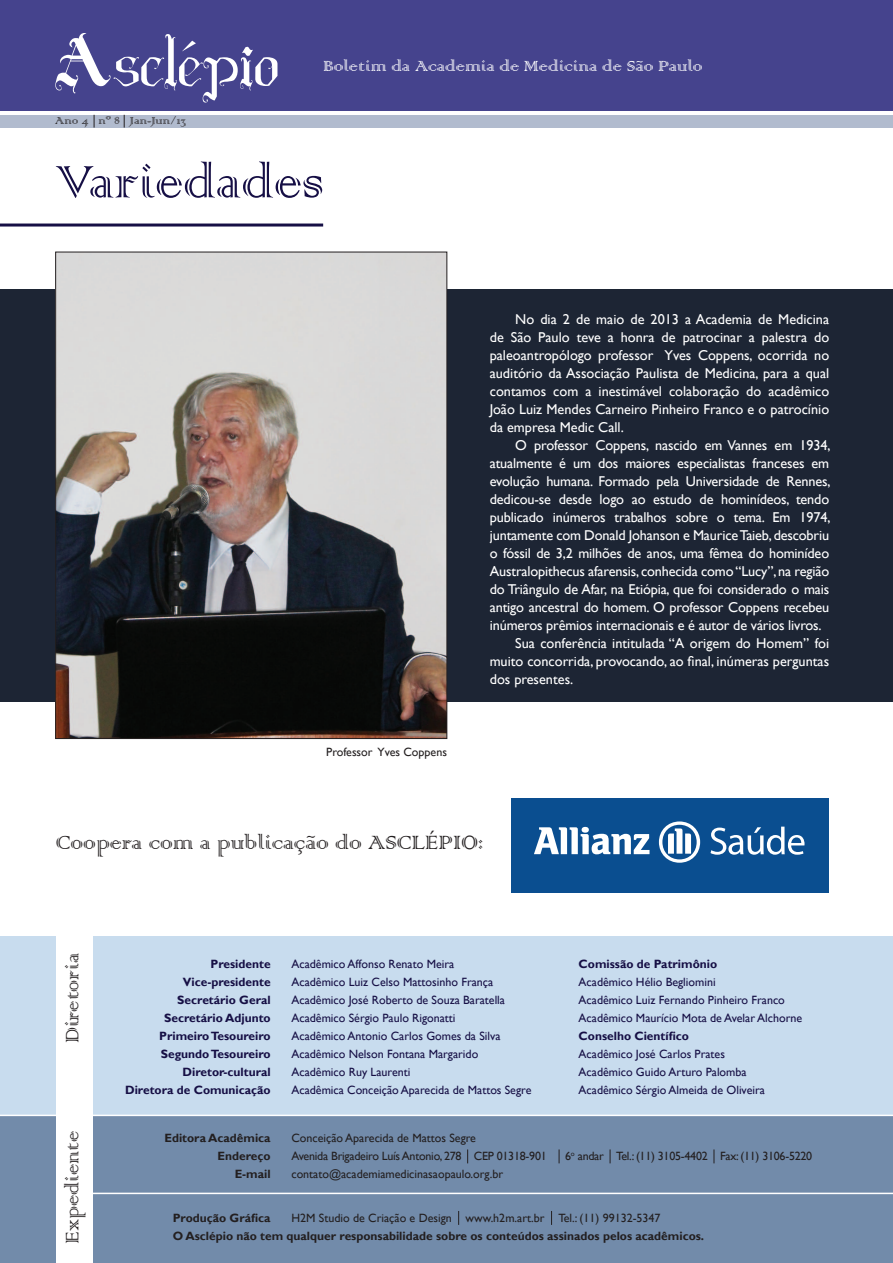
<style>
.page{position:relative;width:893px;height:1263px;background:#fff}
.page>*{position:absolute;margin:0;border:0;box-sizing:border-box;transform-origin:0 0}
.t1{font:60px "Colonna";color:#160f45}
.t2{font:25.5px "Colonna";color:#231f20}
.t3{font:24px "Colonna";color:#231f20}
.t4{font:19.5px "Colonna";color:#fff}
.t5{font:14.25px/18px "Gill Sans";letter-spacing:-.01em;color:#fff;text-align:justify}
.t6{font:13.5px "Colonna";color:#231f20}
.t7{font:12px/18px "Gill Sans";color:#160f45}
.t8{font:700 12px/18px "Gill Sans";color:#160f45;text-align:right}
.t9{font:700 12px/18px "Gill Sans";color:#231f20;text-align:right}
.t10{font:12px/18px "Gill Sans";letter-spacing:-.02em;color:#231f20}
.t11{font:12px "Gill Sans";color:#231f20}
</style>
<div class="page">
<div style="left:0;top:115px;width:893px;height:13px;background:#b1bbce"></div>
<div style="left:0;top:0;width:893px;height:111px;background:#45438d"></div>
<svg style="left:94px;top:115px;width:1px;height:13px"></svg>
<svg style="left:124px;top:115px;width:1px;height:13px"></svg>
<svg style="left:55px;top:33px;width:222px;height:70px"></svg>
<div style="left:0;top:936px;width:893px;height:179px;background:#c8dcee"></div>
<hr style="left:0;top:224px;width:323px;height:3px;background:#160f45">
<div style="left:0;top:1116px;width:893px;height:147px;background:#728baa"></div>
<div style="left:56px;top:934px;width:37px;height:329px;background:#fff"></div>
<hr style="left:91px;top:1193px;width:802px;height:1px;background:#fff">
<svg style="left:467px;top:1149px;width:1px;height:14px"></svg>
<svg style="left:559px;top:1149px;width:1px;height:14px"></svg>
<svg style="left:610px;top:1149px;width:1px;height:14px"></svg>
<svg style="left:714px;top:1149px;width:1px;height:14px"></svg>
<svg style="left:458px;top:1211px;width:1px;height:14px"></svg>
<svg style="left:551px;top:1211px;width:1px;height:14px"></svg>
<div style="left:0;top:289px;width:893px;height:412px;background:#1d2534"></div>
<img style="left:57px;top:254px;width:388px;height:483px">
<div style="left:511px;top:798px;width:318px;height:94px;background:#0a4e90"></div>
<svg style="left:710px;top:827px;width:94px;height:28px"></svg>
<svg style="left:534px;top:827px;width:115px;height:27px"></svg>
<svg style="left:659px;top:821px;width:41px;height:42px"></svg>
<h3 class="t4" style="left:323px;top:54px;width:381px">Boletim da Academia de Medicina de São Paulo</h3>
<p class="t6" style="left:55px;top:112px;width:132px">Ano 4 nº 8 Jan-Jun/13</p>
<h1 class="t1" style="left:55px;top:142px;width:270px">Variedades</h1>
<p class="t11" style="left:326px;top:745px;width:122px">Professor Yves Coppens</p>
<p class="t5" style="left:490px;top:310px;width:341px;text-indent:26px">No dia 2 de maio de 2013 a Academia de Medicina de São Paulo teve a honra de patrocinar a palestra do paleoantropólogo professor Yves Coppens, ocorrida no auditório da Associação Paulista de Medicina, para a qual contamos com a inestimável colaboração do acadêmico João Luiz Mendes Carneiro Pinheiro Franco e o patrocínio da empresa Medic Call.</p>
<p class="t5" style="left:515px;top:436px;width:317px">O professor Coppens, nascido em Vannes em 1934,</p>
<p class="t5" style="left:490px;top:454px;width:341px">atualmente é um dos maiores especialistas franceses em</p>
<p class="t5" style="left:490px;top:472px;width:342px">evolução humana. Formado pela Universidade de Rennes,</p>
<p class="t5" style="left:490px;top:490px;width:341px">dedicou-se desde logo ao estudo de hominídeos, tendo</p>
<p class="t5" style="left:490px;top:508px;width:342px">publicado inúmeros trabalhos sobre o tema. Em 1974,</p>
<p class="t5" style="left:490px;top:526px;width:341px">juntamente com Donald Johanson e Maurice Taieb, descobriu</p>
<p class="t5" style="left:490px;top:544px;width:341px">o fóssil de 3,2 milhões de anos, uma fêmea do hominídeo</p>
<p class="t5" style="left:490px;top:562px;width:341px">Australopithecus afarensis, conhecida como “Lucy”, na região</p>
<p class="t5" style="left:490px;top:580px;width:341px">do Triângulo de Afar, na Etiópia, que foi considerado o mais</p>
<p class="t5" style="left:490px;top:598px;width:341px">antigo ancestral do homem. O professor Coppens recebeu</p>
<p class="t5" style="left:490px;top:616px;width:333px">inúmeros prêmios internacionais e é autor de vários livros.</p>
<p class="t5" style="left:515px;top:634px;width:315px">Sua conferência intitulada “A origem do Homem” foi</p>
<p class="t5" style="left:490px;top:652px;width:341px">muito concorrida, provocando, ao final, inúmeras perguntas</p>
<p class="t5" style="left:490px;top:670px;width:85px">dos presentes.</p>
<h2 class="t2" style="left:56px;top:826px;width:429px">Coopera com a publicação do ASCLÉPIO:</h2>
<h3 class="t3" style="left:57px;top:1043px;width:92px;rotate:-90deg">Diretoria</h3>
<p class="t8" style="left:125px;top:955px;width:147px">Presidente<br>Vice-presidente<br>Secretário Geral<br>Secretário Adjunto<br>Primeiro Tesoureiro<br>Segundo Tesoureiro<br>Diretor-cultural<br>Diretora de Comunicação</p>
<p class="t8" style="left:579px;top:955px;width:140px">Comissão de Patrimônio</p>
<p class="t7" style="left:291px;top:955px;width:241px">Acadêmico Affonso Renato Meira<br>Acadêmico Luiz Celso Mattosinho França Acadêmico José Roberto de Souza Baratella Acadêmico Sérgio Paulo Rigonatti<br>Acadêmico Antonio Carlos Gomes da Silva Acadêmico Nelson Fontana Margarido Acadêmico Ruy Laurenti<br>Acadêmica Conceição Aparecida de Mattos Segre</p>
<p class="t7" style="left:579px;top:973px;width:225px">Acadêmico Hélio Begliomini<br>Acadêmico Luiz Fernando Pinheiro Franco<br>Acadêmico Maurício Mota de Avelar Alchorne</p>
<p class="t8" style="left:579px;top:1027px;width:112px">Conselho Científico</p>
<p class="t7" style="left:579px;top:1045px;width:188px">Acadêmico José Carlos Prates<br>Acadêmico Guido Arturo Palomba<br>Acadêmico Sérgio Almeida de Oliveira</p>
<h3 class="t3" style="left:57px;top:1244px;width:115px;rotate:-90deg">Expediente</h3>
<p class="t10" style="left:291px;top:1129px;width:257px">Conceição Aparecida de Mattos Segre<br>Avenida Brigadeiro Luís Antonio, 278 CEP 01318-901</p>
<p class="t9" style="left:164px;top:1130px;width:108px">Editora Acadêmica<br>Endereço<br>E-mail</p>
<p class="t10" style="left:565px;top:1147px;width:249px">6<sup>o</sup> andar Tel.: (11) 3105-4402 Fax: (11) 3106-5220</p>
<p class="t11" style="left:291px;top:1167px;width:213px">contato@academiamedicinasaopaulo.org.br</p>
<p class="t9" style="left:173px;top:1209px;width:99px">Produção Gráfica</p>
<p class="t11" style="left:558px;top:1211px;width:104px">Tel.: (11) 99132-5347</p>
<p class="t11" style="left:291px;top:1211px;width:255px">H2M Studio de Criação e Design www.h2m.art.br</p>
<p class="t9" style="left:173px;top:1227px;width:533px">O Asclépio não tem qualquer responsabilidade sobre os conteúdos assinados pelos acadêmicos.</p>
</div>
